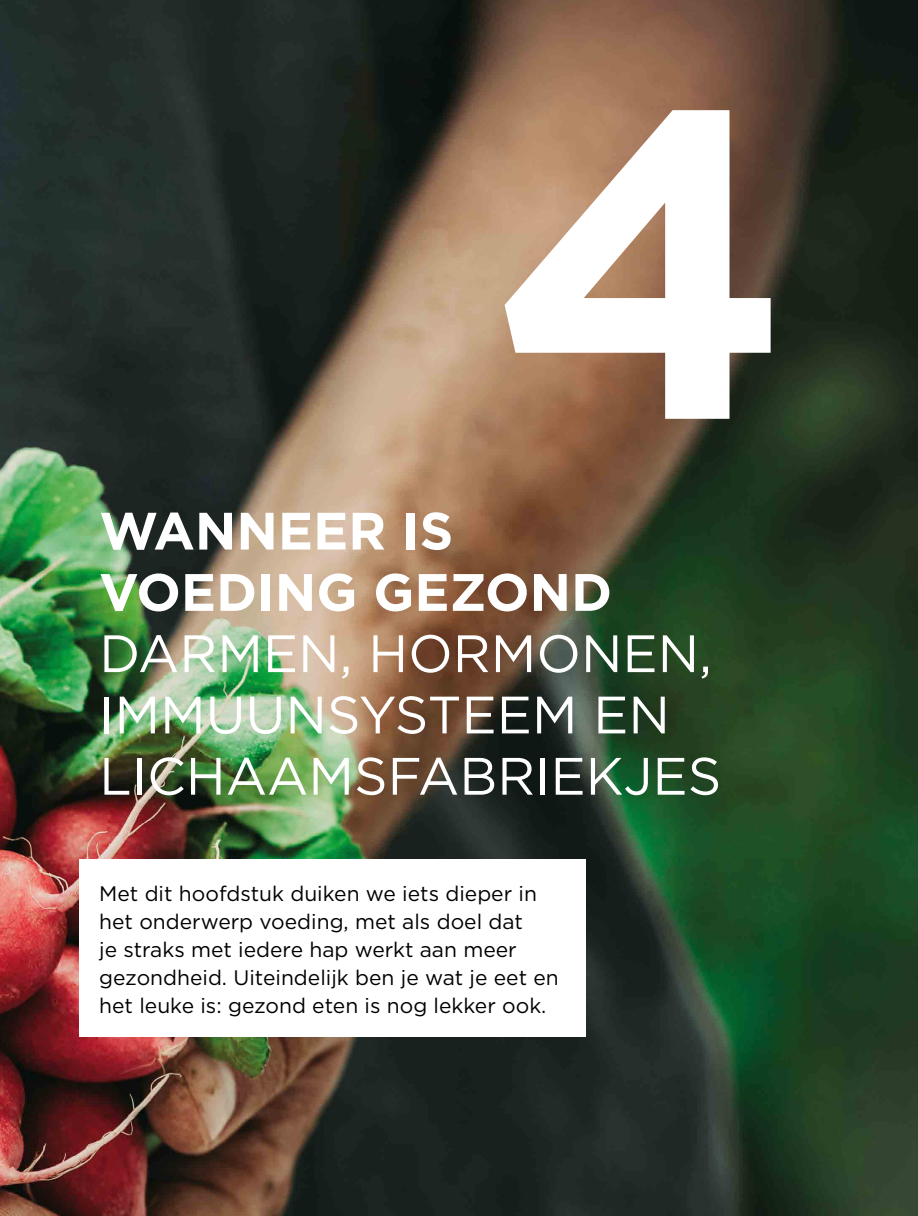
<style>
.page{position:relative;width:918px;height:1216px;background:#fff}
.page>*{position:absolute;margin:0;border:0;box-sizing:border-box;transform-origin:0 0}
.Hoofdstukopener{font:700 437.5px "Homepage Baukasten";color:#fff}
.Hoofdstukopener-2{font:52.5px/61.2px "Homepage Baukasten";color:#fff}
.Intro{font:21px/28px "Homepage Baukasten";color:#000}
.s1{font-weight:700}
</style>
<div class="page">
<img style="left:0;top:0;width:918px;height:1215px">
<div style="left:79px;top:858px;width:506px;height:178px;background:#fff"></div>
<p class="Hoofdstukopener" style="left:491px;top:11px;width:303px">4</p>
<p class="Hoofdstukopener-2" style="left:99px;top:499px;width:623px"><span class="s1">WANNEER IS<br>VOEDING GEZOND<br></span>DARMEN, HORMONEN,<br>IMMUUNSYSTEEM EN<br>LICHAAMSFABRIEKJES</p>
<p class="Intro" style="left:99px;top:879px;width:461px">Met dit hoofdstuk duiken we iets dieper in het onderwerp voeding, met als doel dat<br>je straks met iedere hap werkt aan meer gezondheid. Uiteindelijk ben je wat je eet en het leuke is: gezond eten is nog lekker ook.</p>
</div>
